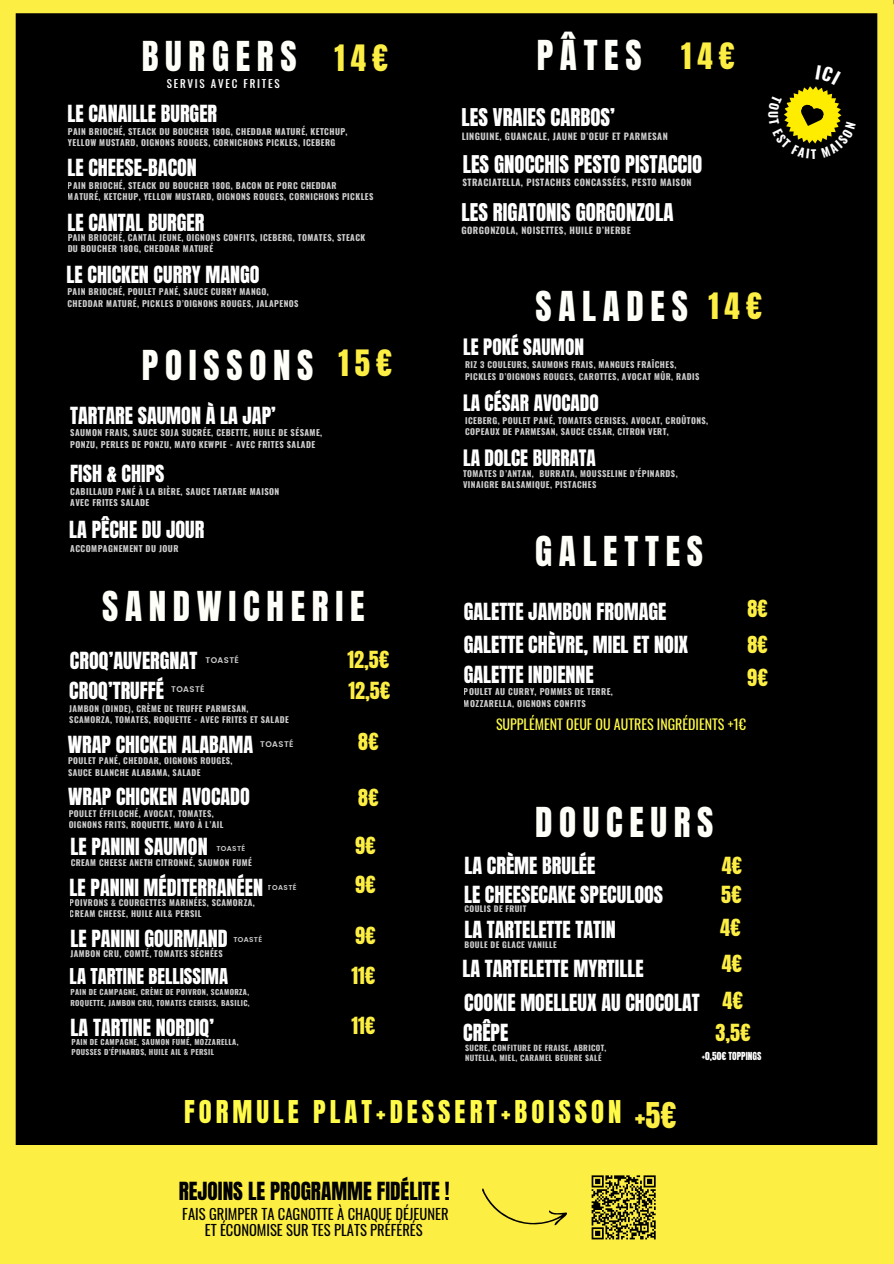
<style>
.page{position:relative;width:894px;height:1264px;background:#fff}
.page>*{position:absolute;margin:0;border:0;box-sizing:border-box;transform-origin:0 0}
.t1{font:35.1px "Anton";letter-spacing:.19em;color:#fffffa}
.t2{font:30.9px "Anton";letter-spacing:.19em;color:#fdee44}
.t3{font:30.15px "Anton";color:#fdee44}
.t4{font:26.7px "Anton";letter-spacing:.15em;color:#fffb48}
.t5{font:21.3px "Anton";color:#000}
.t6{font:20.85px "Anton";color:#fff}
.t7{font:20.1px "Anton";color:#fff}
.t8{font:20.1px "Anton";color:#fdee44}
.t9{font:19.2px "Anton";color:#fff}
.t10{font:18.6px "Anton";color:#fff}
.t11{font:14.55px "Oswald";color:#000}
.t12{font:13.95px "Oswald";color:#fffb48}
.t13{font:700 11.85px "Oswald";color:#fff}
.t14{font:10.65px "Oswald";letter-spacing:.18em;color:#fff}
.t15{font:9.45px "Anton";color:#fff}
.t16{font:700 9px "Oswald";letter-spacing:.05em;color:#fff}
.t17{font:700 8.55px/11.6px "Oswald";letter-spacing:.05em;color:#fff}
.t18{font:700 8.4px/11.6px "Oswald";letter-spacing:.05em;color:#fff}
.t19{font:600 8.25px "Poppins";letter-spacing:.05em;color:#fff}
.t20{font:700 8.1px "Oswald";letter-spacing:.05em;color:#fff}
.t21{font:700 7.8px/10.6px "Oswald";letter-spacing:.05em;color:#fff}
.t22{font:700 7.5px/10.1px "Oswald";letter-spacing:.05em;color:#fff}
.t23{font:600 7.05px "Poppins";letter-spacing:.05em;color:#fff}
</style>
<div class="page">
<div style="left:0;top:0;width:893px;height:1263px;background:#000"></div>
<div style="left:0;top:1144px;width:893px;height:119px;background:#fdee44"></div>
<div style="left:0;top:0;width:893px;height:13px;background:#fdee44"></div>
<div style="left:0;top:10px;width:16px;height:1184px;background:#fdee44"></div>
<div style="left:877px;top:4px;width:16px;height:1194px;background:#fdee44"></div>
<svg style="left:591px;top:1175px;width:65px;height:65px"></svg>
<svg style="left:482px;top:1188px;width:85px;height:38px"></svg>
<svg style="left:784px;top:86px;width:58px;height:58px"></svg>
<h1 class="t1" style="left:142px;top:31px;width:156px">BURGERS</h1>
<h3 class="t14" style="left:167px;top:75px;width:114px">SERVIS AVEC FRITES</h3>
<p class="t7" style="left:67px;top:99px;width:151px">LE CANAILLE BURGER</p>
<p class="t2" style="left:334px;top:36px;width:55px">14€</p>
<p class="t18" style="left:68px;top:125px;width:281px">PAIN BRIOCHÉ, STEACK DU BOUCHER 180G, CHEDDAR MATURÉ, KETCHUP,<br>YELLOW MUSTARD, OIGNONS ROUGES, CORNICHONS PICKLES, ICEBERG</p>
<p class="t7" style="left:67px;top:153px;width:131px">LE CHEESE-BACON</p>
<p class="t18" style="left:68px;top:179px;width:307px">PAIN BRIOCHÉ, STEACK DU BOUCHER 180G, BACON DE PORC CHEDDAR<br>MATURÉ, KETCHUP, YELLOW MUSTARD, OIGNONS ROUGES, CORNICHONS PICKLES</p>
<h5 class="t7" style="left:67px;top:208px;width:138px">LE CANTAL BURGER</h5>
<p class="t18" style="left:67px;top:231px;width:299px">PAIN BRIOCHÉ, CANTAL JEUNE, OIGNONS CONFITS, ICEBERG, TOMATES, STEACK<br>DU BOUCHER 180G, CHEDDAR MATURÉ</p>
<p class="t7" style="left:67px;top:260px;width:194px">LE CHICKEN CURRY MANGO</p>
<p class="t18" style="left:67px;top:286px;width:232px">PAIN BRIOCHÉ, POULET PANÉ, SAUCE CURRY MANGO,<br>CHEDDAR MATURÉ, PICKLES D’OIGNONS ROUGES, JALAPENOS</p>
<h6 class="t1" style="left:142px;top:340px;width:173px">POISSONS</h6>
<h5 class="t2" style="left:338px;top:341px;width:55px">15€</h5>
<p class="t7" style="left:70px;top:401px;width:207px">TARTARE SAUMON À LA JAP’</p>
<p class="t17" style="left:70px;top:427px;width:253px">SAUMON FRAIS, SAUCE SOJA SUCRÉE, CEBETTE, HUILE DE SÉSAME,<br>PONZU, PERLES DE PONZU, MAYO KEWPIE - AVEC FRITES SALADE</p>
<p class="t7" style="left:70px;top:459px;width:96px">FISH &amp; CHIPS</p>
<p class="t17" style="left:70px;top:485px;width:210px;line-height:10.8px">CABILLAUD PANÉ À LA BIÈRE, SAUCE TARTARE MAISON<br>AVEC FRITES SALADE</p>
<h5 class="t7" style="left:69px;top:515px;width:136px">LA PÊCHE DU JOUR</h5>
<p class="t17" style="left:70px;top:542px;width:110px">ACCOMPAGNEMENT DU JOUR</p>
<h5 class="t1" style="left:102px;top:581px;width:264px">SANDWICHERIE</h5>
<p class="t7" style="left:70px;top:646px;width:129px">CROQ’AUVERGNAT</p>
<p class="t19" style="left:205px;top:655px;width:35px">TOASTÉ</p>
<p class="t7" style="left:69px;top:676px;width:96px">CROQ’TRUFFÉ</p>
<p class="t18" style="left:69px;top:702px;width:221px">JAMBON (DINDE), CRÈME DE TRUFFE PARMESAN,<br>SCAMORZA, TOMATES, ROQUETTE - AVEC FRITES ET SALADE</p>
<p class="t19" style="left:171px;top:684px;width:35px">TOASTÉ</p>
<h5 class="t7" style="left:68px;top:729px;width:187px">WRAP CHICKEN ALABAMA</h5>
<p class="t18" style="left:68px;top:754px;width:166px">POULET PANÉ, CHEDDAR, OIGNONS ROUGES,<br>SAUCE BLANCHE ALABAMA, SALADE</p>
<p class="t19" style="left:260px;top:739px;width:35px">TOASTÉ</p>
<p class="t7" style="left:68px;top:782px;width:183px">WRAP CHICKEN AVOCADO</p>
<p class="t18" style="left:69px;top:807px;width:156px">POULET ÉFFILOCHÉ, AVOCAT, TOMATES,<br>OIGNONS FRITS, ROQUETTE, MAYO À L’AIL</p>
<p class="t7" style="left:70px;top:832px;width:139px">LE PANINI SAUMON</p>
<p class="t18" style="left:71px;top:856px;width:183px">CREAM CHEESE ANETH CITRONNÉ, SAUMON FUMÉ</p>
<p class="t23" style="left:216px;top:844px;width:31px">TOASTÉ</p>
<h5 class="t8" style="left:347px;top:645px;width:43px">12,5€</h5>
<h5 class="t8" style="left:348px;top:676px;width:43px">12,5€</h5>
<h6 class="t8" style="left:358px;top:726px;width:22px">8€</h6>
<h6 class="t8" style="left:358px;top:782px;width:22px">8€</h6>
<h1 class="t8" style="left:355px;top:831px;width:22px">9€</h1>
<h5 class="t7" style="left:70px;top:872px;width:195px">LE PANINI MÉDITERRANÉEN</h5>
<p class="t18" style="left:70px;top:896px;width:186px">POIVRONS &amp; COURGETTES MARINÉES, SCAMORZA,<br>CREAM CHEESE, HUILE AIL&amp; PERSIL</p>
<p class="t23" style="left:268px;top:883px;width:31px">TOASTÉ</p>
<p class="t8" style="left:355px;top:870px;width:22px">9€</p>
<h5 class="t7" style="left:70px;top:923px;width:159px">LE PANINI GOURMAND</h5>
<p class="t18" style="left:71px;top:947px;width:153px">JAMBON CRU, COMTÉ, TOMATES SÉCHÉES</p>
<p class="t23" style="left:233px;top:935px;width:31px">TOASTÉ</p>
<h6 class="t10" style="left:70px;top:962px;width:160px">LA TARTINE BELLISSIMA</h6>
<p class="t22" style="left:70px;top:987px;width:181px">PAIN DE CAMPAGNE, CRÈME DE POIVRON, SCAMORZA,<br>ROQUETTE, JAMBON CRU, TOMATES CERISES, BASILIC,</p>
<h5 class="t7" style="left:71px;top:1013px;width:145px">LA TARTINE NORDIQ’</h5>
<p class="t22" style="left:71px;top:1036px;width:168px">PAIN DE CAMPAGNE, SAUMON FUMÉ, MOZZARELLA,<br>POUSSES D’ÉPINARDS, HUILE AIL &amp; PERSIL</p>
<p class="t8" style="left:355px;top:921px;width:22px">9€</p>
<p class="t8" style="left:351px;top:960px;width:25px">11€</p>
<h6 class="t8" style="left:351px;top:1011px;width:25px">11€</h6>
<p class="t1" style="left:536px;top:30px;width:106px">PÂTES</p>
<h5 class="t2" style="left:681px;top:34px;width:55px">14€</h5>
<h5 class="t6" style="left:461px;top:102px;width:155px">LES VRAIES CARBOS’</h5>
<p class="t16" style="left:461px;top:129px;width:208px">LINGUINE, GUANCALE, JAUNE D’OEUF ET PARMESAN</p>
<h1 class="t6" style="left:462px;top:149px;width:241px">LES GNOCCHIS PESTO PISTACCIO</h1>
<p class="t16" style="left:462px;top:175px;width:230px">STRACIATELLA, PISTACHES CONCASSÉES, PESTO MAISON</p>
<h3 class="t6" style="left:461px;top:197px;width:213px">LES RIGATONIS GORGONZOLA</h3>
<p class="t16" style="left:461px;top:223px;width:171px">GORGONZOLA, NOISETTES, HUILE D’HERBE</p>
<h3 class="t13" style="left:782px;top:111px;width:9px;rotate:90deg">U</h3>
<p class="t1" style="left:535px;top:281px;width:154px">SALADES</p>
<p class="t2" style="left:708px;top:284px;width:55px">14€</p>
<h5 class="t9" style="left:463px;top:333px;width:122px">LE POKÉ SAUMON</h5>
<p class="t18" style="left:465px;top:359px;width:236px">RIZ 3 COULEURS, SAUMONS FRAIS, MANGUES FRAÎCHES,<br>PICKLES D’OIGNONS ROUGES, CAROTTES, AVOCAT MÛR, RADIS</p>
<p class="t9" style="left:463px;top:389px;width:137px">LA CÉSAR AVOCADO</p>
<p class="t18" style="left:465px;top:414px;width:245px">ICEBERG, POULET PANÉ, TOMATES CERISES, AVOCAT, CROÛTONS,<br>COPEAUX DE PARMESAN, SAUCE CESAR, CITRON VERT,</p>
<p class="t18" style="left:463px;top:467px;width:216px">TOMATES D’ANTAN, BURRATA, MOUSSELINE D’ÉPINARDS,<br>VINAIGRE BALSAMIQUE, PISTACHES</p>
<p class="t9" style="left:463px;top:444px;width:134px">LA DOLCE BURRATA</p>
<h5 class="t1" style="left:535px;top:526px;width:169px">GALETTES</h5>
<p class="t7" style="left:463px;top:597px;width:204px">GALETTE JAMBON FROMAGE</p>
<h5 class="t7" style="left:463px;top:630px;width:226px">GALETTE CHÈVRE, MIEL ET NOIX</h5>
<p class="t7" style="left:463px;top:660px;width:132px">GALETTE INDIENNE</p>
<p class="t17" style="left:463px;top:685px;width:151px">POULET AU CURRY, POMMES DE TERRE,<br>MOZZARELLA, OIGNONS CONFITS</p>
<p class="t8" style="left:747px;top:594px;width:22px">8€</p>
<p class="t8" style="left:747px;top:630px;width:22px">8€</p>
<h6 class="t8" style="left:747px;top:663px;width:22px">9€</h6>
<h6 class="t12" style="left:496px;top:713px;width:251px">SUPPLÉMENT OEUF OU AUTRES INGRÉDIENTS +1€</h6>
<p class="t1" style="left:535px;top:796px;width:180px">DOUCEURS</p>
<p class="t7" style="left:464px;top:851px;width:132px">LA CRÈME BRULÉE</p>
<h1 class="t7" style="left:464px;top:880px;width:200px">LE CHEESECAKE SPECULOOS</h1>
<p class="t20" style="left:464px;top:902px;width:63px">COULIS DE FRUIT</p>
<p class="t8" style="left:721px;top:851px;width:22px">4€</p>
<h1 class="t8" style="left:721px;top:880px;width:22px">5€</h1>
<p class="t7" style="left:464px;top:915px;width:153px">LA TARTELETTE TATIN</p>
<p class="t7" style="left:462px;top:954px;width:183px">LA TARTELETTE MYRTILLE</p>
<p class="t20" style="left:464px;top:938px;width:94px">BOULE DE GLACE VANILLE</p>
<h6 class="t8" style="left:720px;top:913px;width:22px">4€</h6>
<p class="t8" style="left:721px;top:949px;width:22px">4€</p>
<p class="t7" style="left:464px;top:987px;width:237px">COOKIE MOELLEUX AU CHOCOLAT</p>
<p class="t8" style="left:722px;top:985px;width:22px">4€</p>
<h5 class="t7" style="left:463px;top:1017px;width:47px">CRÊPE</h5>
<p class="t21" style="left:465px;top:1041px;width:143px">SUCRE, CONFITURE DE FRAISE, ABRICOT,<br>NUTELLA, MIEL, CARAMEL BEURRE SALÉ</p>
<h6 class="t8" style="left:715px;top:1017px;width:37px">3,5€</h6>
<h5 class="t15" style="left:701px;top:1049px;width:61px">+0,50€ TOPPINGS</h5>
<h5 class="t4" style="left:184px;top:1093px;width:439px">FORMULE PLAT+DESSERT+BOISSON</h5>
<h6 class="t3" style="left:634px;top:1093px;width:43px">+5€</h6>
<h6 class="t5" style="left:179px;top:1175px;width:272px">REJOINS LE PROGRAMME FIDÉLITE !</h6>
<p class="t11" style="left:182px;top:1202px;width:268px">FAIS GRIMPER TA CAGNOTTE À CHAQUE DÉJEUNER</p>
<p class="t11" style="left:205px;top:1218px;width:219px">ET ÉCONOMISE SUR TES PLATS PRÉFÉRÉS</p>
</div>
